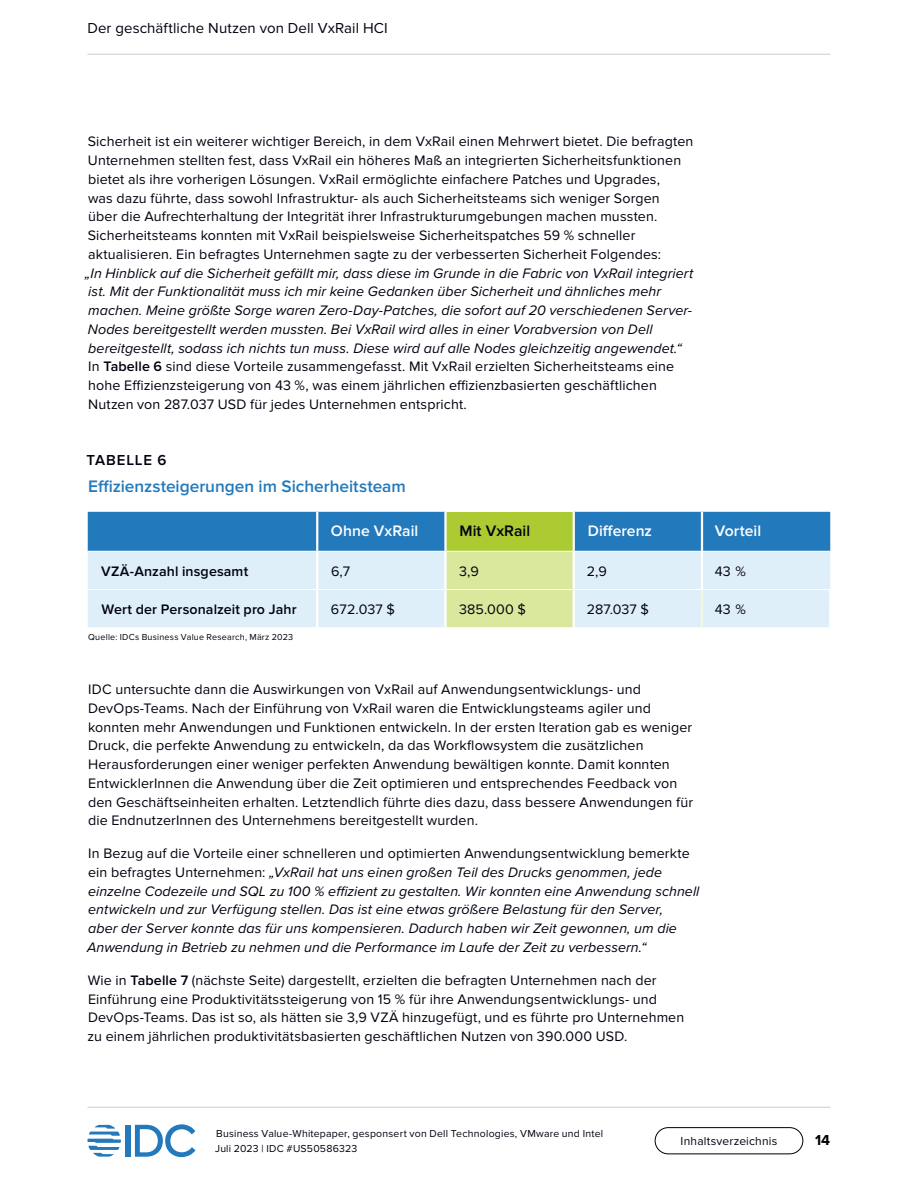
<style>
.page{position:relative;width:918px;height:1188px;background:#fff}
.page>*{position:absolute;margin:0;border:0;box-sizing:border-box;transform-origin:0 0}
.t1{font:600 17.25px "Proxima Nova";color:#2279bc}
.t2{font:600 15.75px "Proxima Nova";color:#fff}
.t3{font:600 15.75px "Proxima Nova";color:#01010f}
.t4{font:15px "Proxima Nova";letter-spacing:.005em;color:#01010f}
.t5{font:600 15px "Proxima Nova";letter-spacing:.055em;color:#01010f}
.t6{font:700 15px "Proxima Nova";color:#000}
.t7{font:14.25px/18.8px "Proxima Nova";letter-spacing:.01em;color:#01010f}
.t8{font:italic 14.25px/18.8px "Proxima Nova";letter-spacing:.005em;color:#01010f}
.t9{font:600 14.25px "Proxima Nova";letter-spacing:.005em;color:#01010f}
.t10{font:12px "Proxima Nova";letter-spacing:.015em;color:#01010f}
.t11{font:10.5px/15px "Proxima Nova";letter-spacing:.02em;color:#01010f}
.t12{font:9px "Proxima Nova";letter-spacing:.025em;color:#01010f}
.s1{font-style:normal}
.s2{font-weight:600;font-style:normal}
.s3{font-weight:600}
</style>
<div class="page">
<div style="left:126px;top:1125px;width:5px;height:32px;background:#2279bc"></div>
<svg style="left:135px;top:1124px;width:60px;height:33px"></svg>
<svg style="left:87px;top:1125px;width:34px;height:32px"></svg>
<div style="left:655px;top:1127px;width:148px;height:27px;border:1px solid #000;border-radius:13px"></div>
<hr style="left:87px;top:54px;width:743px;height:1px;background:#ccc">
<hr style="left:87px;top:1107px;width:743px;height:1px;background:#ccc">
<svg style="left:88px;top:512px;width:742px;height:115px;background:#a5cad2"></svg>
<hr style="left:316px;top:512px;width:2px;height:39px;background:#fff">
<hr style="left:701px;top:512px;width:2px;height:39px;background:#fff">
<hr style="left:701px;top:552px;width:2px;height:37px;background:#fff">
<hr style="left:88px;top:589px;width:228px;height:1px;background:#fff">
<hr style="left:318px;top:589px;width:126px;height:1px;background:#fff">
<hr style="left:447px;top:589px;width:126px;height:1px;background:#fff">
<hr style="left:575px;top:589px;width:127px;height:1px;background:#fff">
<hr style="left:702px;top:589px;width:129px;height:1px;background:#fff">
<hr style="left:88px;top:551px;width:229px;height:1px;background:#fff">
<hr style="left:317px;top:551px;width:129px;height:1px;background:#fff">
<hr style="left:574px;top:551px;width:128px;height:1px;background:#fff">
<hr style="left:702px;top:551px;width:128px;height:1px;background:#fff">
<hr style="left:316px;top:552px;width:2px;height:38px;background:#fff">
<hr style="left:316px;top:590px;width:2px;height:37px;background:#fff">
<hr style="left:444px;top:512px;width:3px;height:39px;background:#fff">
<hr style="left:573px;top:512px;width:2px;height:39px;background:#fff">
<hr style="left:446px;top:551px;width:128px;height:1px;background:#fff">
<hr style="left:444px;top:552px;width:3px;height:38px;background:#fff">
<hr style="left:573px;top:552px;width:2px;height:38px;background:#fff">
<hr style="left:444px;top:590px;width:3px;height:37px;background:#fff">
<hr style="left:573px;top:590px;width:2px;height:37px;background:#fff">
<hr style="left:701px;top:590px;width:2px;height:37px;background:#fff">
<hr style="left:829px;top:590px;width:2px;height:37px;background:#fff">
<p class="t4" style="left:87px;top:19px;width:302px">Der geschäftliche Nutzen von Dell VxRail HCI</p>
<p class="t7" style="left:88px;top:132px;width:607px">Sicherheit ist ein weiterer wichtiger Bereich, in dem VxRail einen Mehrwert bietet. Die befragten Unternehmen stellten fest, dass VxRail ein höheres Maß an integrierten Sicherheitsfunktionen bietet als ihre vorherigen Lösungen. VxRail ermöglichte einfachere Patches und Upgrades,<br>was dazu führte, dass sowohl Infrastruktur- als auch Sicherheitsteams sich weniger Sorgen<br>über die Aufrechterhaltung der Integrität ihrer Infrastrukturumgebungen machen mussten.<br>Sicherheitsteams konnten mit VxRail beispielsweise Sicherheitspatches 59 % schneller aktualisieren. Ein befragtes Unternehmen sagte zu der verbesserten Sicherheit Folgendes:</p>
<p class="t8" style="left:85px;top:264px;width:610px">„In Hinblick auf die Sicherheit gefällt mir, dass diese im Grunde in die Fabric von VxRail integriert ist. Mit der Funktionalität muss ich mir keine Gedanken über Sicherheit und ähnliches mehr machen. Meine größte Sorge waren Zero-Day-Patches, die sofort auf 20 verschiedenen Server-Nodes bereitgestellt werden mussten. Bei VxRail wird alles in einer Vorabversion von Dell bereitgestellt, sodass ich nichts tun muss. Diese wird auf alle Nodes gleichzeitig angewendet.“ <span class="s1">In</span> <span class="s2">Tabelle 6</span> <span class="s1">sind diese Vorteile zusammengefasst. Mit VxRail erzielten Sicherheitsteams eine hohe Effizienzsteigerung von 43 %, was einem jährlichen effizienzbasierten geschäftlichen Nutzen von 287.037 USD für jedes Unternehmen entspricht.</span></p>
<p class="t5" style="left:87px;top:452px;width:81px">TABELLE 6</p>
<p class="t1" style="left:88px;top:476px;width:319px">Effizienzsteigerungen im Sicherheitsteam</p>
<p class="t2" style="left:331px;top:522px;width:89px">Ohne VxRail</p>
<p class="t3" style="left:459px;top:522px;width:72px">Mit VxRail</p>
<p class="t2" style="left:588px;top:522px;width:66px">Differenz</p>
<p class="t2" style="left:715px;top:522px;width:48px">Vorteil</p>
<p class="t9" style="left:101px;top:563px;width:149px">VZÄ-Anzahl insgesamt</p>
<p class="t7" style="left:331px;top:562px;width:21px">6,7</p>
<p class="t7" style="left:459px;top:562px;width:21px">3,9</p>
<p class="t7" style="left:587px;top:562px;width:22px">2,9</p>
<p class="t7" style="left:715px;top:562px;width:33px">43 %</p>
<p class="t9" style="left:101px;top:601px;width:197px">Wert der Personalzeit pro Jahr</p>
<p class="t7" style="left:331px;top:600px;width:65px">672.037 $</p>
<p class="t7" style="left:459px;top:600px;width:69px">385.000 $</p>
<p class="t7" style="left:587px;top:600px;width:64px">287.037 $</p>
<p class="t7" style="left:715px;top:600px;width:33px">43 %</p>
<p class="t12" style="left:88px;top:632px;width:207px">Quelle: IDCs Business Value Research, März 2023</p>
<p class="t7" style="left:88px;top:680px;width:607px">IDC untersuchte dann die Auswirkungen von VxRail auf Anwendungsentwicklungs- und DevOps-Teams. Nach der Einführung von VxRail waren die Entwicklungsteams agiler und konnten mehr Anwendungen und Funktionen entwickeln. In der ersten Iteration gab es weniger Druck, die perfekte Anwendung zu entwickeln, da das Workflowsystem die zusätzlichen Herausforderungen einer weniger perfekten Anwendung bewältigen konnte. Damit konnten EntwicklerInnen die Anwendung über die Zeit optimieren und entsprechendes Feedback von den Geschäftseinheiten erhalten. Letztendlich führte dies dazu, dass bessere Anwendungen für die EndnutzerInnen des Unternehmens bereitgestellt wurden.</p>
<p class="t8" style="left:87px;top:844px;width:614px"><span class="s1">In Bezug auf die Vorteile einer schnelleren und optimierten Anwendungsentwicklung bemerkte ein befragtes Unternehmen:</span> „VxRail hat uns einen großen Teil des Drucks genommen, jede einzelne Codezeile und SQL zu 100 % effizient zu gestalten. Wir konnten eine Anwendung schnell entwickeln und zur Verfügung stellen. Das ist eine etwas größere Belastung für den Server,<br>aber der Server konnte das für uns kompensieren. Dadurch haben wir Zeit gewonnen, um die Anwendung in Betrieb zu nehmen und die Performance im Laufe der Zeit zu verbessern.“</p>
<p class="t7" style="left:88px;top:971px;width:598px">Wie in <span class="s3">Tabelle 7</span> (nächste Seite) dargestellt, erzielten die befragten Unternehmen nach der Einführung eine Produktivitätssteigerung von 15 % für ihre Anwendungsentwicklungs- und DevOps-Teams. Das ist so, als hätten sie 3,9 VZÄ hinzugefügt, und es führte pro Unternehmen zu einem jährlichen produktivitätsbasierten geschäftlichen Nutzen von 390.000 USD.</p>
<p class="t11" style="left:215px;top:1127px;width:390px">Business Value-Whitepaper, gesponsert von Dell Technologies, VMware und Intel<br>Juli 2023 | IDC #US50586323</p>
<p class="t10" style="left:681px;top:1134px;width:98px">Inhaltsverzeichnis</p>
<p class="t6" style="left:815px;top:1132px;width:17px">14</p>
</div>
